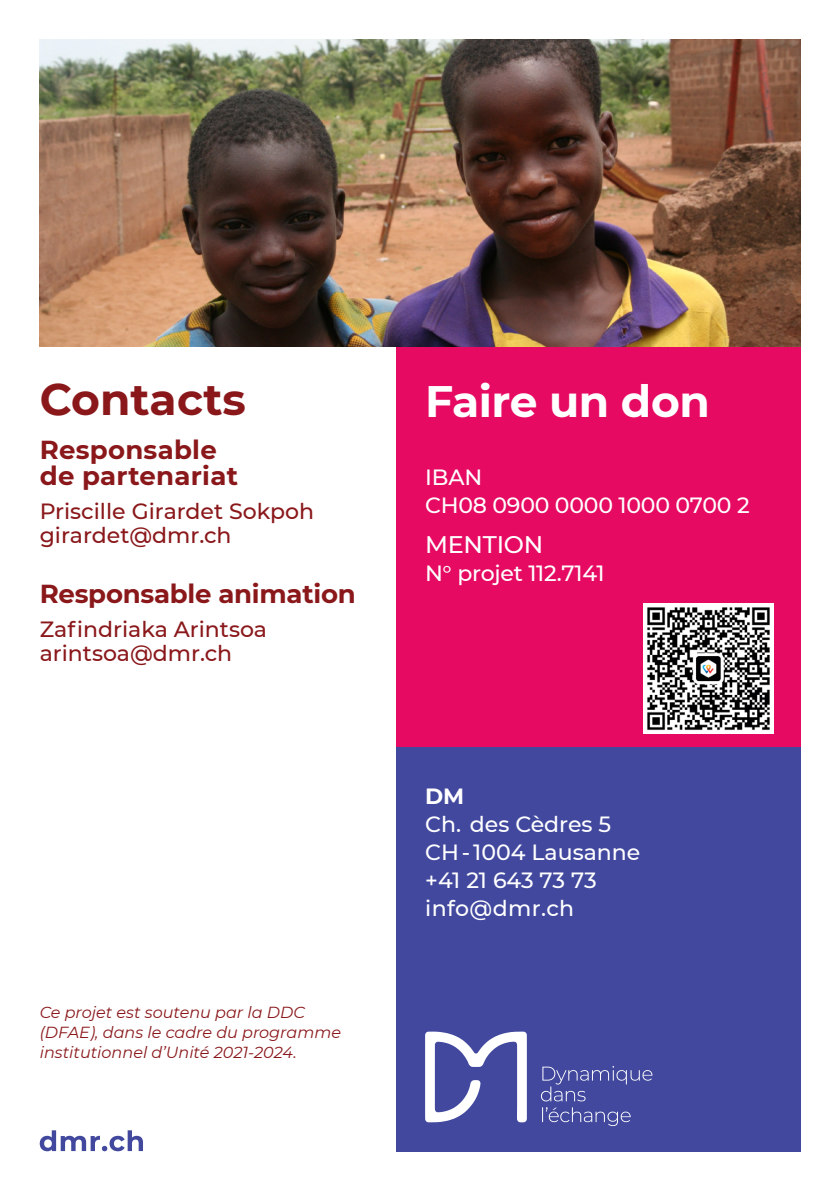
<style>
.page{position:relative;width:840px;height:1191px;background:#fff}
.page>*{position:absolute;margin:0;border:0;box-sizing:border-box;transform-origin:0 0}
.t1{font:700 44px "Montserrat";letter-spacing:-.01em;color:#fff}
.t2{font:700 44px "Montserrat";color:#8a181b}
.t3{font:700 26px "Montserrat";color:#8a181b}
.t4{font:500 24px "Montserrat";letter-spacing:-.01em;color:#fff}
.t5{font:500 22px "Montserrat";letter-spacing:-.01em;color:#fff}
.t6{font:500 22px/24px "Montserrat";color:#8a181b}
.t7{font:500 22px "Montserrat";letter-spacing:.02em;color:#fff}
.t8{font:700 22px "Montserrat";color:#fff}
.t9{font:italic 16px/20px "Montserrat";color:#8a181b}
</style>
<div class="page">
<div style="left:395px;top:346px;width:404px;height:406px;background:#e60a62"></div>
<div style="left:395px;top:747px;width:404px;height:404px;background:#41489e"></div>
<img style="left:40px;top:40px;width:759px;height:306px">
<svg style="left:425px;top:1031px;width:101px;height:91px"></svg>
<svg style="left:542px;top:1107px;width:88px;height:19px"></svg>
<svg style="left:541px;top:1066px;width:111px;height:35px"></svg>
<svg style="left:40px;top:1130px;width:103px;height:21px"></svg>
<img style="left:643px;top:603px;width:130px;height:131px">
<p class="t2" style="left:40px;top:368px;width:208px">Contacts</p>
<p class="t3" style="left:40px;top:431px;width:178px">Responsable</p>
<p class="t3" style="left:40px;top:457px;width:200px">de partenariat</p>
<p class="t6" style="left:40px;top:498px;width:276px">Priscille Girardet Sokpoh girardet@dmr.ch</p>
<p class="t3" style="left:40px;top:575px;width:317px">Responsable animation</p>
<p class="t6" style="left:40px;top:616px;width:229px">Zafindriaka Arintsoa</p>
<p class="t6" style="left:40px;top:640px;width:194px">arintsoa@dmr.ch</p>
<p class="t9" style="left:40px;top:1001px;width:303px">Ce projet est soutenu par la DDC (DFAE), dans le cadre du programme institutionnel d’Unité 2021-2024.</p>
<p class="t1" style="left:425px;top:370px;width:286px">Faire un don</p>
<p class="t5" style="left:425px;top:462px;width:59px">IBAN</p>
<p class="t5" style="left:425px;top:490px;width:326px">CH08 0900 0000 1000 0700 2</p>
<p class="t4" style="left:425px;top:528px;width:120px">MENTION</p>
<p class="t5" style="left:425px;top:558px;width:181px">N° projet 112.7141</p>
<p class="t8" style="left:425px;top:780px;width:41px">DM</p>
<p class="t5" style="left:425px;top:808px;width:187px">Ch. des Cèdres 5</p>
<p class="t5" style="left:425px;top:836px;width:217px">CH - 1004 Lausanne</p>
<p class="t5" style="left:425px;top:864px;width:173px">+41 21 643 73 73</p>
<p class="t7" style="left:425px;top:892px;width:151px">info@dmr.ch</p>
</div>
